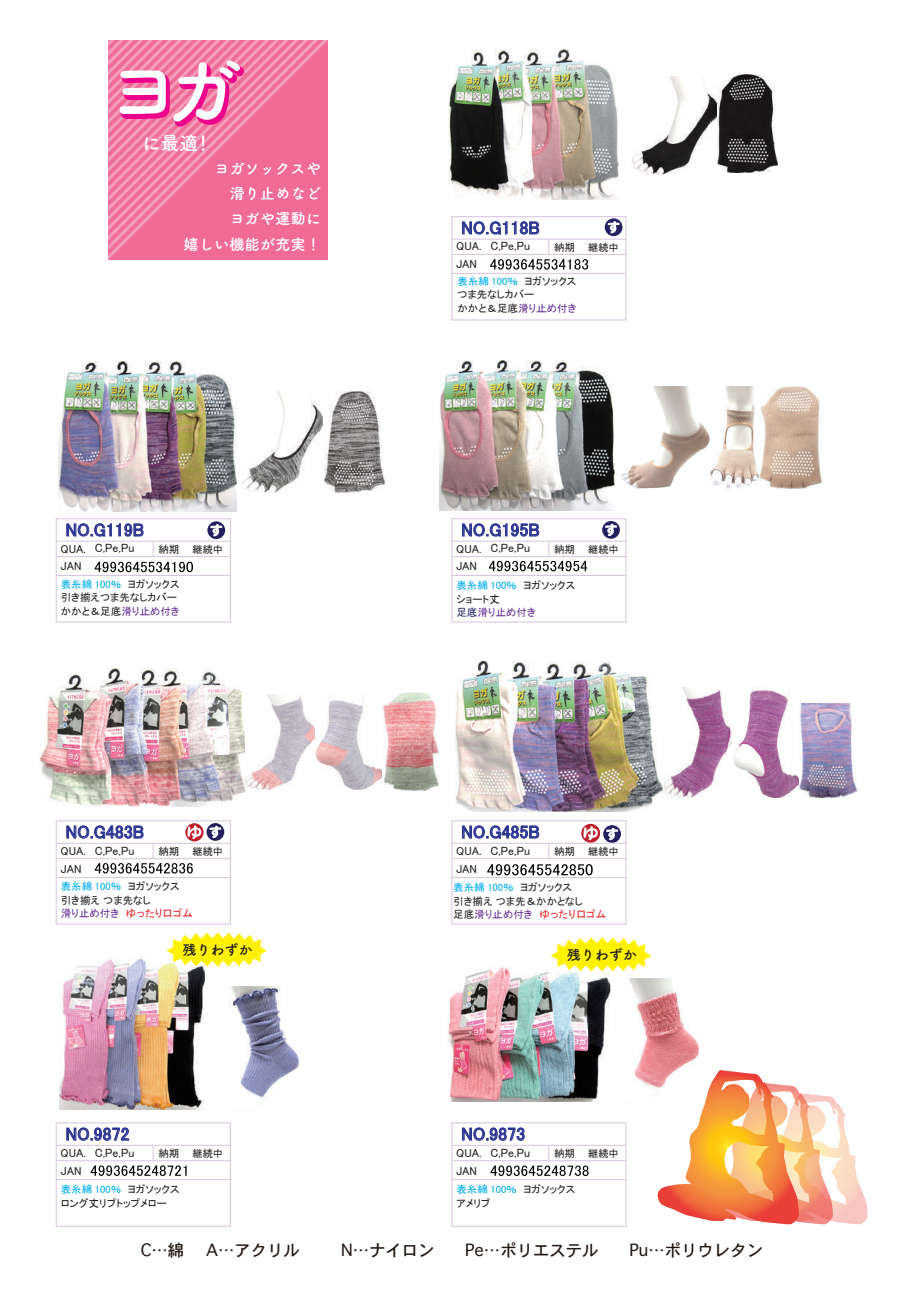
<style>
.page{position:relative;width:919px;height:1289px;background:#fff}
.page>*{position:absolute;margin:0;border:0;box-sizing:border-box;transform-origin:0 0}
.t1{font:700 18.9px "Tsuku A Rd Gothic";color:#fff}
.t2{font:18px "MS P Gothic";color:#2c3691}
.t3{font:16.35px "Osaka";color:#221713}
.t4{font:700 15.3px/25.3px "Tsuku A Rd Gothic";color:#fff;text-align:right}
.t5{font:700 13.95px "Tsuku A Rd Gothic";color:#231f20}
.t6{font:12px "MS P Gothic";color:#231f20}
.t7{font:11.55px "MS P Gothic";color:#231f20}
.t8{font:10.5px/13.5px "MS P Gothic";color:#231f20}
.t9{font:10.2px "MS P Gothic";color:#231f20}
.s1{font-size:10.5px}
.s2{color:#00aeef}
.s3{color:#652d91}
.s4{color:#252161}
.s5{color:#ee1d23}
</style>
<div class="page">
<div style="left:451px;top:216px;width:175px;height:104px;border:1px solid #d8c6e0"></div>
<hr style="left:452px;top:238px;width:173px;height:1px;background:#d8c6e0">
<hr style="left:452px;top:254px;width:174px;height:1px;background:#d8c6e0">
<hr style="left:452px;top:273px;width:173px;height:1px;background:#d8c6e0">
<svg style="left:604px;top:218px;width:18px;height:18px"></svg>
<svg style="left:461px;top:221px;width:127px;height:48px"></svg>
<svg style="left:207px;top:521px;width:18px;height:18px"></svg>
<div style="left:56px;top:518px;width:175px;height:104px;border:1px solid #d8c6e0"></div>
<hr style="left:57px;top:540px;width:173px;height:1px;background:#d8c6e0">
<hr style="left:57px;top:556px;width:174px;height:1px;background:#d8c6e0">
<hr style="left:56px;top:575px;width:174px;height:1px;background:#d8c6e0">
<svg style="left:66px;top:523px;width:127px;height:49px"></svg>
<svg style="left:602px;top:521px;width:18px;height:18px"></svg>
<div style="left:451px;top:518px;width:175px;height:104px;border:1px solid #d8c6e0"></div>
<hr style="left:452px;top:540px;width:173px;height:1px;background:#d8c6e0">
<hr style="left:452px;top:556px;width:174px;height:1px;background:#d8c6e0">
<hr style="left:452px;top:575px;width:173px;height:1px;background:#d8c6e0">
<svg style="left:461px;top:523px;width:126px;height:48px"></svg>
<svg style="left:487px;top:864px;width:105px;height:11px"></svg>
<svg style="left:461px;top:825px;width:78px;height:19px"></svg>
<div style="left:451px;top:820px;width:175px;height:104px;border:1px solid #d8c6e0"></div>
<hr style="left:452px;top:842px;width:173px;height:1px;background:#d8c6e0">
<hr style="left:452px;top:858px;width:174px;height:1px;background:#d8c6e0">
<hr style="left:452px;top:877px;width:173px;height:1px;background:#d8c6e0">
<svg style="left:548px;top:843px;width:1px;height:15px"></svg>
<svg style="left:581px;top:823px;width:40px;height:19px"></svg>
<div style="left:56px;top:820px;width:175px;height:104px;border:1px solid #d8c6e0"></div>
<hr style="left:57px;top:842px;width:173px;height:1px;background:#d8c6e0">
<hr style="left:57px;top:858px;width:174px;height:1px;background:#d8c6e0">
<hr style="left:56px;top:877px;width:174px;height:1px;background:#d8c6e0">
<svg style="left:66px;top:823px;width:158px;height:50px"></svg>
<img style="left:448px;top:49px;width:170px;height:151px">
<img style="left:58px;top:361px;width:179px;height:150px">
<img style="left:439px;top:360px;width:175px;height:150px">
<img style="left:40px;top:668px;width:206px;height:138px">
<img style="left:455px;top:661px;width:207px;height:150px">
<div style="left:56px;top:1122px;width:175px;height:104px;border:1px solid #d8c6e0"></div>
<hr style="left:57px;top:1144px;width:173px;height:1px;background:#d8c6e0">
<hr style="left:57px;top:1160px;width:174px;height:1px;background:#d8c6e0">
<hr style="left:56px;top:1179px;width:174px;height:1px;background:#d8c6e0">
<svg style="left:66px;top:1127px;width:121px;height:48px"></svg>
<div style="left:451px;top:1122px;width:175px;height:104px;border:1px solid #d8c6e0"></div>
<hr style="left:452px;top:1144px;width:173px;height:1px;background:#d8c6e0">
<hr style="left:452px;top:1160px;width:174px;height:1px;background:#d8c6e0">
<hr style="left:452px;top:1179px;width:173px;height:1px;background:#d8c6e0">
<svg style="left:461px;top:1127px;width:127px;height:48px"></svg>
<img style="left:448px;top:967px;width:163px;height:134px">
<img style="left:60px;top:958px;width:144px;height:151px">
<div style="left:108px;top:40px;width:219px;height:219px;background:#f16b97"></div>
<svg style="left:108px;top:40px;width:217px;height:214px;background:#f278a3"></svg>
<img style="left:632px;top:77px;width:85px;height:98px">
<img style="left:717px;top:74px;width:60px;height:98px">
<img style="left:241px;top:392px;width:81px;height:100px">
<img style="left:324px;top:392px;width:61px;height:100px">
<img style="left:229px;top:986px;width:69px;height:114px">
<img style="left:628px;top:978px;width:70px;height:120px">
<img style="left:711px;top:387px;width:110px;height:102px">
<img style="left:621px;top:387px;width:88px;height:102px">
<img style="left:246px;top:694px;width:136px;height:95px">
<img style="left:383px;top:692px;width:55px;height:98px">
<img style="left:663px;top:688px;width:135px;height:109px">
<img style="left:799px;top:703px;width:57px;height:94px">
<svg style="left:657px;top:1070px;width:210px;height:154px"></svg>
<svg style="left:166px;top:932px;width:101px;height:34px"></svg>
<svg style="left:550px;top:937px;width:101px;height:34px"></svg>
<h1 class="t1" style="left:142px;top:128px;width:72px">に最適！</h1>
<h3 class="t4" style="left:183px;top:154px;width:139px">ヨガソックスや<br>滑り止めなど<br>ヨガや運動に<br>嬉しい機能が充実！</h3>
<h2 class="t2" style="left:461px;top:219px;width:80px">NO.G118B</h2>
<p class="t7" style="left:456px;top:258px;width:23px">JAN</p>
<p class="t6" style="left:490px;top:240px;width:41px">C,Pe,Pu</p>
<p class="t7" style="left:456px;top:240px;width:27px">QUA.</p>
<p class="t9" style="left:554px;top:242px;width:66px"><span class="s1">納期</span> 継続中</p>
<p class="t8" style="left:457px;top:274px;width:121px"><span class="s2">表糸綿 100％　</span>ヨガソックスつま先なしカバー<br>かかと＆足底<span class="s3">滑り止め付き</span></p>
<h2 class="t2" style="left:66px;top:521px;width:80px">NO.G119B</h2>
<p class="t7" style="left:60px;top:560px;width:23px">JAN</p>
<p class="t6" style="left:95px;top:542px;width:41px">C,Pe,Pu</p>
<p class="t7" style="left:61px;top:542px;width:27px">QUA.</p>
<p class="t9" style="left:158px;top:544px;width:66px"><span class="s1">納期</span> 継続中</p>
<h2 class="t2" style="left:461px;top:521px;width:80px">NO.G195B</h2>
<p class="t7" style="left:456px;top:560px;width:23px">JAN</p>
<p class="t6" style="left:490px;top:542px;width:41px">C,Pe,Pu</p>
<p class="t7" style="left:456px;top:542px;width:27px">QUA.</p>
<p class="t9" style="left:554px;top:544px;width:66px"><span class="s1">納期</span> 継続中</p>
<p class="t8" style="left:61px;top:577px;width:121px"><span class="s2">表糸綿 100％　</span>ヨガソックス引き揃えつま先なしカバーかかと＆足底<span class="s3">滑り止め付き</span></p>
<p class="t8" style="left:456px;top:578px;width:120px"><span class="s2">表糸綿 100％　</span>ヨガソックスショート丈<br><span class="s4">足底</span><span class="s3">滑り止め付き</span></p>
<h2 class="t2" style="left:66px;top:822px;width:80px">NO.G483B</h2>
<p class="t7" style="left:60px;top:862px;width:23px">JAN</p>
<p class="t6" style="left:95px;top:844px;width:41px">C,Pe,Pu</p>
<p class="t7" style="left:61px;top:844px;width:27px">QUA.</p>
<p class="t9" style="left:158px;top:846px;width:66px"><span class="s1">納期</span> 継続中</p>
<h2 class="t2" style="left:461px;top:822px;width:80px">NO.G485B</h2>
<p class="t7" style="left:456px;top:862px;width:23px">JAN</p>
<p class="t6" style="left:490px;top:844px;width:41px">C,Pe,Pu</p>
<p class="t7" style="left:456px;top:844px;width:27px">QUA.</p>
<p class="t9" style="left:554px;top:846px;width:66px"><span class="s1">納期</span> 継続中</p>
<p class="t8" style="left:61px;top:879px;width:133px"><span class="s2">表糸綿 100％　</span>ヨガソックス引き揃え つま先なし<br><span class="s3">滑り止め付き　</span><span class="s5">ゆったり口ゴム</span></p>
<p class="t8" style="left:453px;top:880px;width:154px"><span class="s2">表糸綿 100％　</span>ヨガソックス<br>引き揃え つま先＆かかとなし<br>足底<span class="s3">滑り止め付き　</span><span class="s5">ゆったり口ゴム</span></p>
<h3 class="t5" style="left:183px;top:938px;width:71px">残りわずか</h3>
<h3 class="t5" style="left:567px;top:943px;width:71px">残りわずか</h3>
<h2 class="t2" style="left:66px;top:1124px;width:65px">NO.9872</h2>
<p class="t7" style="left:60px;top:1164px;width:23px">JAN</p>
<p class="t6" style="left:95px;top:1146px;width:41px">C,Pe,Pu</p>
<p class="t7" style="left:61px;top:1146px;width:27px">QUA.</p>
<p class="t9" style="left:158px;top:1148px;width:66px"><span class="s1">納期</span> 継続中</p>
<h2 class="t2" style="left:461px;top:1124px;width:65px">NO.9873</h2>
<p class="t7" style="left:456px;top:1164px;width:23px">JAN</p>
<p class="t6" style="left:490px;top:1146px;width:41px">C,Pe,Pu</p>
<p class="t7" style="left:456px;top:1146px;width:27px">QUA.</p>
<p class="t9" style="left:554px;top:1148px;width:66px"><span class="s1">納期</span> 継続中</p>
<p class="t8" style="left:61px;top:1182px;width:120px"><span class="s2">表糸綿 100％　</span>ヨガソックスロング丈リブトップメロー</p>
<p class="t8" style="left:456px;top:1182px;width:120px"><span class="s2">表糸綿 100％　</span>ヨガソックスアメリブ</p>
<h3 class="t3" style="left:141px;top:1239px;width:45px">C…綿</h3>
<h3 class="t3" style="left:206px;top:1239px;width:95px">A…アクリル</h3>
<h3 class="t3" style="left:341px;top:1239px;width:95px">N…ナイロン</h3>
<h3 class="t3" style="left:465px;top:1239px;width:135px">Pe…ポリエステル</h3>
<h3 class="t3" style="left:629px;top:1239px;width:135px">Pu…ポリウレタン</h3>
</div>
